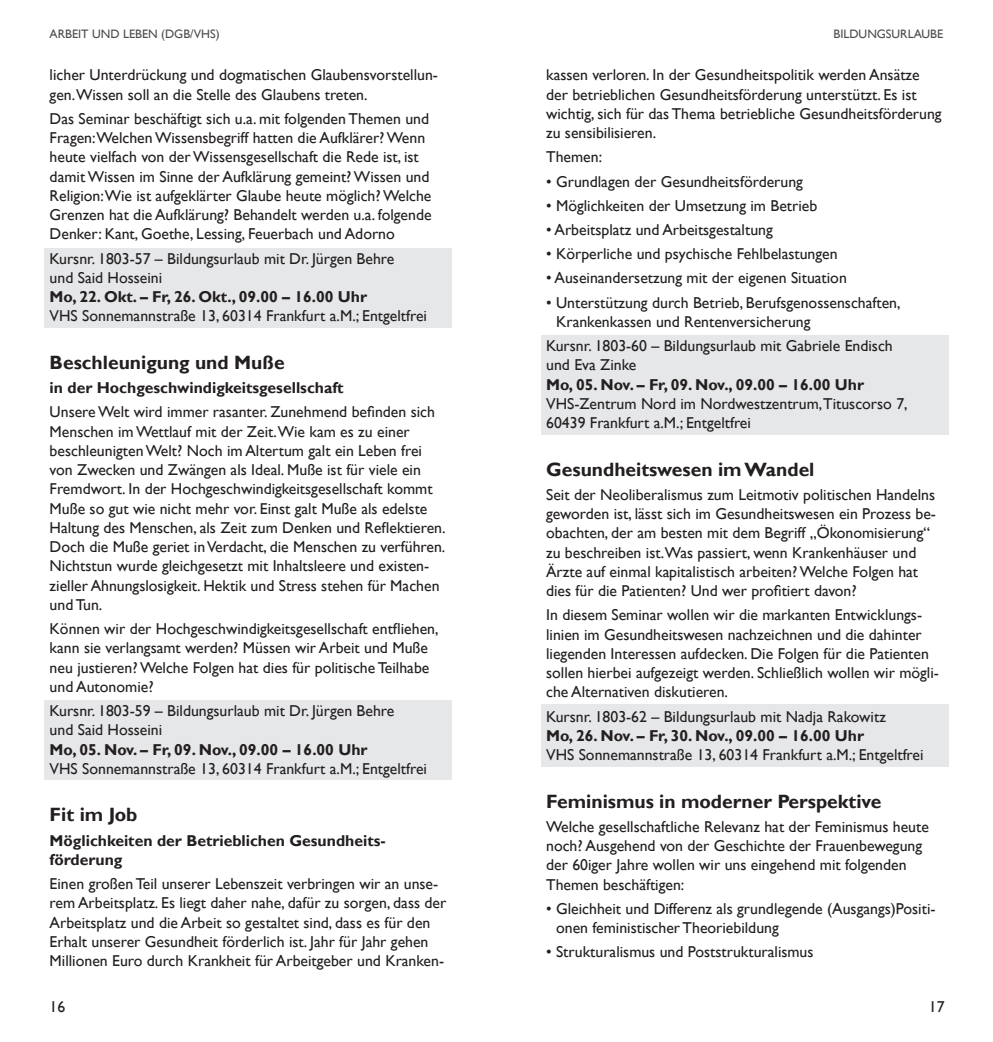
<style>
.page{position:relative;width:993px;height:1042px;background:#fff}
.page>*{position:absolute;margin:0;border:0;box-sizing:border-box;transform-origin:0 0}
.t1{font:700 19.25px "Gill Sans";color:#231f20}
.t2{font:15.75px/19.2px "Gill Sans";color:#231f20}
.t3{font:700 15.75px/19.2px "Gill Sans";color:#231f20}
.t4{font:12.25px "Gill Sans";color:#4b4c4d}
</style>
<div class="page">
<div style="left:541px;top:335px;width:406px;height:99px;background:#e6e7e9"></div>
<div style="left:541px;top:704px;width:406px;height:62px;background:#e6e7e9"></div>
<div style="left:45px;top:248px;width:406px;height:79px;background:#e6e7e9"></div>
<div style="left:45px;top:700px;width:406px;height:80px;background:#e6e7e9"></div>
<p class="t4" style="left:50px;top:27px;width:171px">Arbeit und Leben (DGB/VHS)</p>
<p class="t4" style="left:833px;top:27px;width:16px">Bildungsurlaube</p>
<p class="t2" style="left:50px;top:66px;width:390px">licher Unterdrückung und dogmatischen Glaubensvorstellun&shy;gen.Wissen soll an die Stelle des Glaubens treten.</p>
<p class="t2" style="left:50px;top:109px;width:383px">Das Seminar beschäftigt sich u.a. mit folgenden Themen und Fragen:Welchen Wissensbegriff hatten die Aufklärer? Wenn heute vielfach von der Wissensgesellschaft die Rede ist, ist damit Wissen im Sinne der Aufklärung gemeint? Wissen und Religion:Wie ist aufgeklärter Glaube heute möglich? Welche Grenzen hat die Aufklärung? Behandelt werden u.a. folgende Denker: Kant, Goethe, Lessing, Feuerbach und Adorno</p>
<p class="t2" style="left:50px;top:249px;width:346px">Kursnr. 1803-57 – Bildungsurlaub mit Dr. Jürgen Behre und Said Hosseini</p>
<p class="t3" style="left:50px;top:287px;width:319px">Mo, 22. Okt. – Fr, 26. Okt., 09.00 – 16.00 Uhr</p>
<p class="t2" style="left:50px;top:307px;width:379px">VHS Sonnemannstraße 13, 60314 Frankfurt a.M.; Entgeltfrei</p>
<p class="t1" style="left:50px;top:351px;width:236px">Beschleunigung und Muße</p>
<p class="t3" style="left:50px;top:379px;width:295px">in der Hochgeschwindigkeitsgesellschaft</p>
<p class="t2" style="left:50px;top:403px;width:397px">Unsere Welt wird immer rasanter. Zunehmend befinden sich Menschen im Wettlauf mit der Zeit.Wie kam es zu einer beschleunigten Welt? Noch im Altertum galt ein Leben frei von Zwecken und Zwängen als Ideal. Muße ist für viele ein Fremdwort. In der Hochgeschwindigkeitsgesellschaft kommt Muße so gut wie nicht mehr vor. Einst galt Muße als edelste Haltung des Menschen, als Zeit zum Denken und Reflektieren.<br>Doch die Muße geriet in Verdacht, die Menschen zu verführen.<br>Nichtstun wurde gleichgesetzt mit Inhaltsleere und existen&shy;zieller Ahnungslosigkeit. Hektik und Stress stehen für Machen und Tun.</p>
<p class="t2" style="left:50px;top:619px;width:390px">Können wir der Hochgeschwindigkeitsgesellschaft entfliehen, kann sie verlangsamt werden? Müssen wir Arbeit und Muße neu justieren? Welche Folgen hat dies für politische Teilhabe und Autonomie?</p>
<p class="t2" style="left:50px;top:701px;width:346px">Kursnr. 1803-59 – Bildungsurlaub mit Dr. Jürgen Behre und Said Hosseini</p>
<p class="t3" style="left:50px;top:740px;width:319px">Mo, 05. Nov. – Fr, 09. Nov., 09.00 – 16.00 Uhr</p>
<p class="t2" style="left:50px;top:759px;width:379px">VHS Sonnemannstraße 13, 60314 Frankfurt a.M.; Entgeltfrei</p>
<p class="t1" style="left:50px;top:803px;width:89px">Fit im Job</p>
<p class="t3" style="left:50px;top:831px;width:337px">Möglichkeiten der Betrieblichen Gesundheits&shy;förderung</p>
<p class="t2" style="left:50px;top:874px;width:398px">Einen großen Teil unserer Lebenszeit verbringen wir an unse&shy;rem Arbeitsplatz. Es liegt daher nahe, dafür zu sorgen, dass der Arbeitsplatz und die Arbeit so gestaltet sind, dass es für den Erhalt unserer Gesundheit förderlich ist. Jahr für Jahr gehen Millionen Euro durch Krankheit für Arbeitgeber und Kranken-</p>
<p class="t2" style="left:50px;top:997px;width:17px">16</p>
<p class="t2" style="left:928px;top:997px;width:17px">17</p>
<p class="t2" style="left:546px;top:66px;width:397px">kassen verloren. In der Gesundheitspolitik werden Ansätze der betrieblichen Gesundheitsförderung unterstützt. Es ist wichtig, sich für das Thema betriebliche Gesundheitsförderung zu sensibilisieren.</p>
<p class="t2" style="left:546px;top:148px;width:57px">Themen:</p>
<p class="t2" style="left:546px;top:172px;width:258px">• Grundlagen der Gesundheitsförderung</p>
<p class="t2" style="left:546px;top:196px;width:272px">• Möglichkeiten der Umsetzung im Betrieb</p>
<p class="t2" style="left:546px;top:220px;width:228px">• Arbeitsplatz und Arbeitsgestaltung</p>
<p class="t2" style="left:546px;top:244px;width:293px">• Körperliche und psychische Fehlbelastungen</p>
<p class="t2" style="left:546px;top:269px;width:302px">• Auseinandersetzung mit der eigenen Situation</p>
<p class="t2" style="left:556px;top:293px;width:346px;text-indent:-10px">• Unterstützung durch Betrieb, Berufsgenossenschaften,<br>Krankenkassen und Rentenversicherung</p>
<p class="t2" style="left:546px;top:336px;width:348px">Kursnr. 1803-60 – Bildungsurlaub mit Gabriele Endisch und Eva Zinke</p>
<p class="t3" style="left:546px;top:375px;width:319px">Mo, 05. Nov. – Fr, 09. Nov., 09.00 – 16.00 Uhr</p>
<p class="t2" style="left:546px;top:394px;width:363px">VHS-Zentrum Nord im Nordwestzentrum,Tituscorso 7,<br>60439 Frankfurt a.M.; Entgeltfrei</p>
<p class="t1" style="left:546px;top:457px;width:270px">Gesundheitswesen im Wandel</p>
<p class="t2" style="left:546px;top:485px;width:391px">Seit der Neoliberalismus zum Leitmotiv politischen Handelns geworden ist, lässt sich im Gesundheitswesen ein Prozess be&shy;obachten, der am besten mit dem Begriff „Ökonomisierung“ zu beschreiben ist.Was passiert, wenn Krankenhäuser und Ärzte auf einmal kapitalistisch arbeiten? Welche Folgen hat dies für die Patienten? Und wer profitiert davon?</p>
<p class="t2" style="left:546px;top:606px;width:394px">In diesem Seminar wollen wir die markanten Entwicklungs&shy;linien im Gesundheitswesen nachzeichnen und die dahinter liegenden Interessen aufdecken. Die Folgen für die Patienten sollen hierbei aufgezeigt werden. Schließlich wollen wir mögli&shy;che Alternativen diskutieren.</p>
<p class="t2" style="left:546px;top:707px;width:341px">Kursnr. 1803-62 – Bildungsurlaub mit Nadja Rakowitz</p>
<p class="t3" style="left:546px;top:726px;width:319px">Mo, 26. Nov. – Fr, 30. Nov., 09.00 – 16.00 Uhr</p>
<p class="t2" style="left:546px;top:745px;width:379px">VHS Sonnemannstraße 13, 60314 Frankfurt a.M.; Entgeltfrei</p>
<p class="t1" style="left:546px;top:789px;width:337px">Feminismus in moderner Perspektive</p>
<p class="t2" style="left:546px;top:817px;width:384px">Welche gesellschaftliche Relevanz hat der Feminismus heute noch? Ausgehend von der Geschichte der Frauenbewegung der 60iger Jahre wollen wir uns eingehend mit folgenden Themen beschäftigen:</p>
<p class="t2" style="left:556px;top:899px;width:381px;text-indent:-10px">• Gleichheit und Differenz als grundlegende (Ausgangs)Positi&shy;onen feministischer Theoriebildung</p>
<p class="t2" style="left:546px;top:942px;width:269px">• Strukturalismus und Poststrukturalismus</p>
</div>
